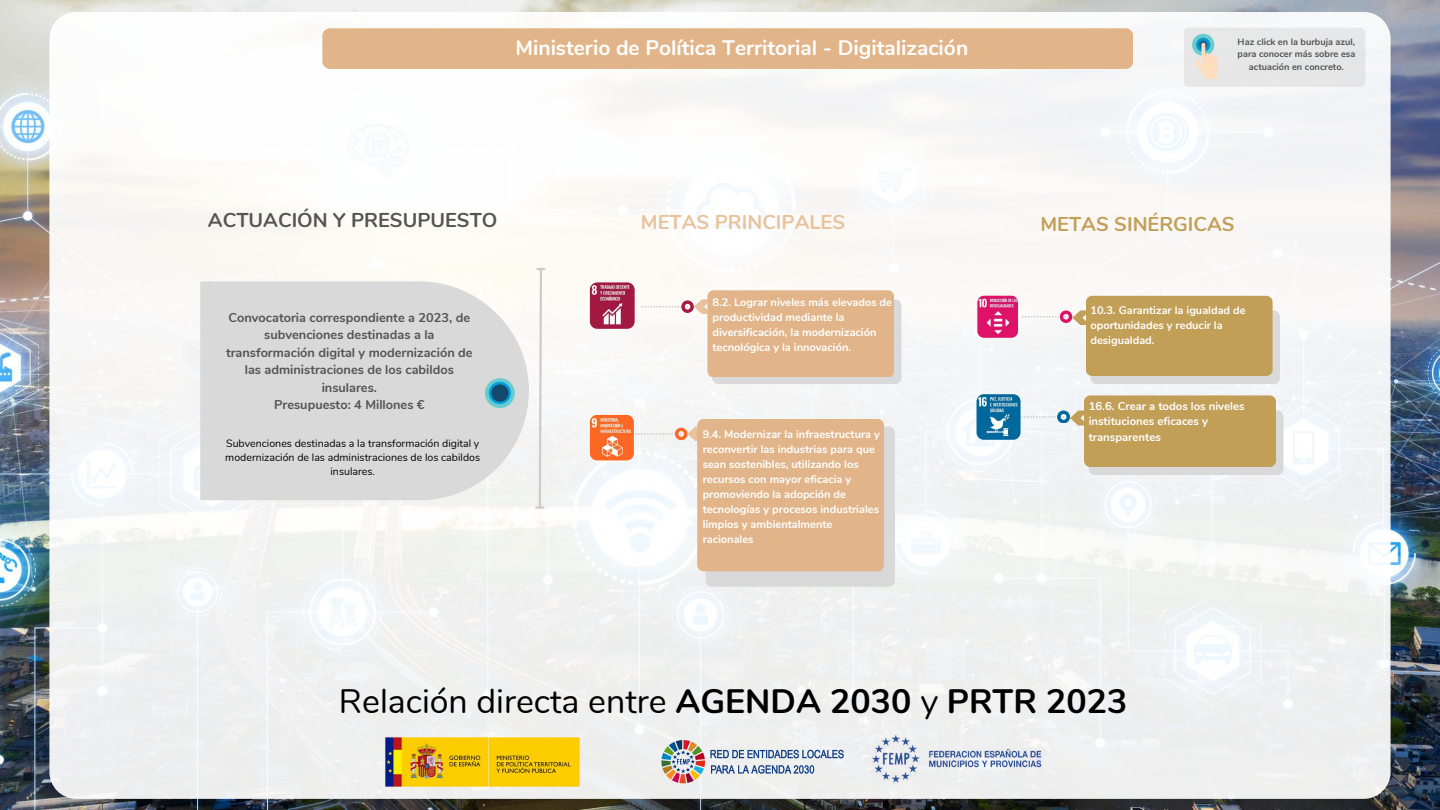
<style>
.page{position:relative;width:1440px;height:810px;background:#fff}
.page>*{position:absolute;margin:0;border:0;box-sizing:border-box;transform-origin:0 0}
.t1{font:33.8px "Nunito";color:#000}
.t2{font:700 20.9px "Nunito";color:#fff}
.t3{font:700 20px "Nunito";color:#545454}
.t4{font:700 20px "Nunito";color:#e8c29c}
.t5{font:700 20px "Nunito";color:#c29f57}
.t6{font:700 12.7px/17.5px "Nunito";color:#545454;text-align:center}
.t7{font:700 11.3px/15.4px "Nunito";color:#fff}
.t8{font:700 11px/15px "Nunito";color:#fff}
.t9{font:10.6px/14.3px "Nunito";color:#000;text-align:center}
.t10{font:700 9.2px/12.7px "Nunito";color:#545454;text-align:center}
.s1{font-weight:700}
</style>
<div class="page">
<img style="left:0;top:0;width:1440px;height:810px">
<div style="left:49px;top:12px;width:1342px;height:787px;background:#f5f5f5;border-radius:27px"></div>
<div style="left:322px;top:28px;width:811px;height:41px;background:#e1b589;border-radius:8px"></div>
<svg style="left:661px;top:740px;width:183px;height:43px"></svg>
<img style="left:872px;top:735px;width:171px;height:64px">
<img style="left:385px;top:737px;width:195px;height:50px">
<div style="left:1184px;top:28px;width:181px;height:59px;background:#e6e7e7;border-radius:5px"></div>
<svg style="left:1192px;top:34px;width:22px;height:22px"></svg>
<svg style="left:1196px;top:38px;width:14px;height:14px"></svg>
<div style="left:1199px;top:41px;width:9px;height:8px;background:#186596;border-radius:50%"></div>
<svg style="left:1194px;top:43px;width:24px;height:36px"></svg>
<div style="left:712px;top:299px;width:189px;height:85px;background:#d9d9d9;border-radius:6px"></div>
<div style="left:707px;top:290px;width:187px;height:87px;background:#e1b589;border-radius:6px"></div>
<svg style="left:589px;top:282px;width:123px;height:48px"></svg>
<svg style="left:200px;top:281px;width:329px;height:219px;background:#dbdbdb"></svg>
<div style="left:706px;top:427px;width:189px;height:160px;background:#d9d9d9;border-radius:6px"></div>
<div style="left:697px;top:419px;width:187px;height:152px;background:#e1b589;border-radius:6px"></div>
<svg style="left:589px;top:414px;width:113px;height:48px"></svg>
<div style="left:1090px;top:310px;width:190px;height:74px;background:#d9d9d9;border-radius:6px"></div>
<div style="left:1086px;top:296px;width:186px;height:80px;background:#c29f57;border-radius:6px"></div>
<svg style="left:977px;top:295px;width:113px;height:43px"></svg>
<svg style="left:535px;top:268px;width:10px;height:241px"></svg>
<div style="left:1089px;top:410px;width:195px;height:65px;background:#d9d9d9;border-radius:6px"></div>
<div style="left:1084px;top:395px;width:192px;height:72px;background:#c29f57;border-radius:6px"></div>
<svg style="left:976px;top:394px;width:113px;height:46px"></svg>
<svg style="left:485px;top:378px;width:30px;height:30px"></svg>
<div style="left:489px;top:382px;width:22px;height:22px;background:#009edb;border-radius:50%"></div>
<div style="left:491px;top:384px;width:18px;height:18px;background:#13496c;border-radius:50%"></div>
<h2 class="t2" style="left:515px;top:34px;width:454px">Ministerio de Política Territorial - Digitalización</h2>
<p class="t10" style="left:1238px;top:35px;width:119px">Haz click en la burbuja azul, para conocer más sobre esa actuación en concreto.</p>
<h3 class="t3" style="left:208px;top:207px;width:291px">ACTUACIÓN Y PRESUPUESTO</h3>
<h3 class="t4" style="left:641px;top:209px;width:206px">METAS PRINCIPALES</h3>
<h3 class="t5" style="left:1040px;top:211px;width:196px">METAS SINÉRGICAS</h3>
<p class="t8" style="left:713px;top:294px;width:181px">8.2. Lograr niveles más elevados de productividad mediante la diversificación, la modernización tecnológica y la innovación.</p>
<p class="t6" style="left:226px;top:309px;width:248px">Convocatoria correspondiente a 2023, de subvenciones destinadas a la transformación digital y modernización de las administraciones de los cabildos insulares.<br>Presupuesto: 4 Millones €</p>
<p class="t9" style="left:225px;top:436px;width:256px">Subvenciones destinadas a la transformación digital y modernización de las administraciones de los cabildos insulares.</p>
<p class="t8" style="left:703px;top:427px;width:179px">9.4. Modernizar la infraestructura y reconvertir las industrias para que sean sostenibles, utilizando los recursos con mayor eficacia y promoviendo la adopción de tecnologías y procesos industriales limpios y ambientalmente racionales</p>
<p class="t8" style="left:1090px;top:303px;width:157px">10.3. Garantizar la igualdad de oportunidades y reducir la desigualdad.</p>
<p class="t7" style="left:1089px;top:399px;width:157px">16.6. Crear a todos los niveles instituciones eficaces y transparentes</p>
<h1 class="t1" style="left:339px;top:679px;width:790px">Relación directa entre <span class="s1">AGENDA 2030</span> y <span class="s1">PRTR 2023</span></h1>
</div>
